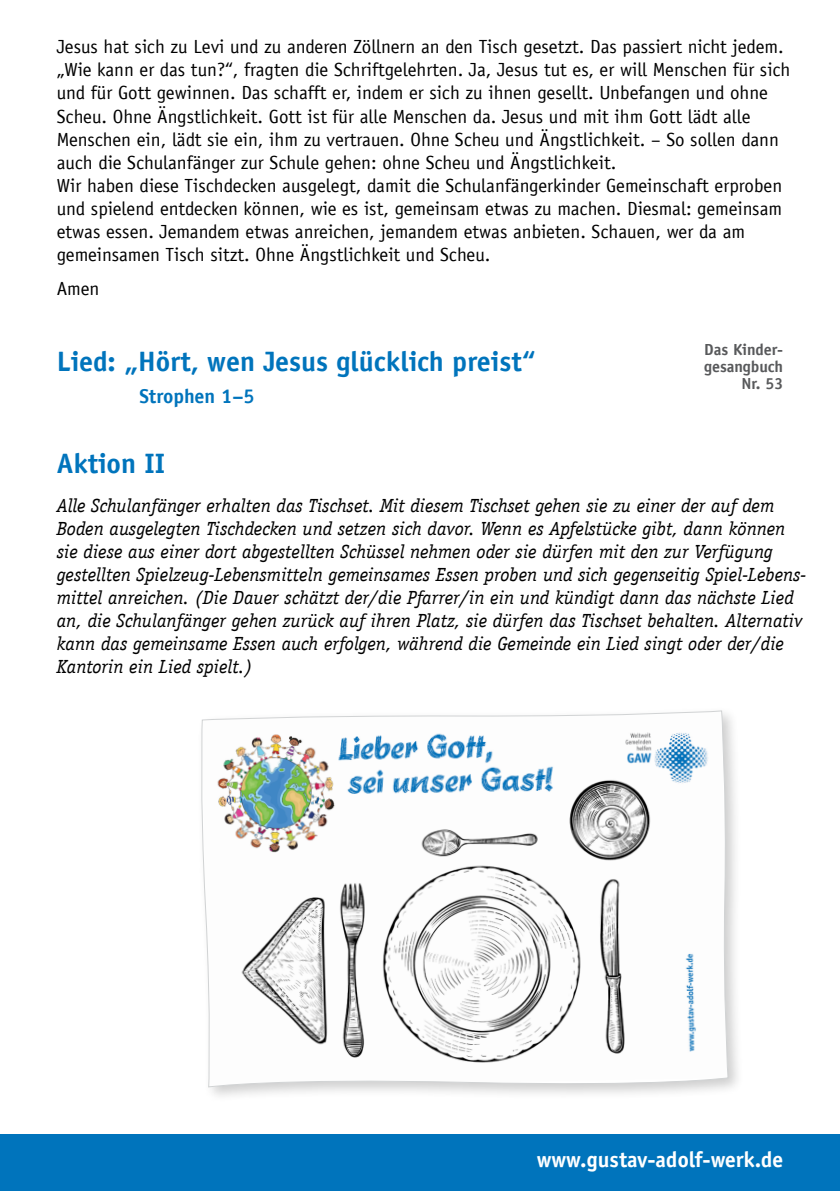
<style>
.page{position:relative;width:840px;height:1191px;background:#fff}
.page>*{position:absolute;margin:0;border:0;box-sizing:border-box;transform-origin:0 0}
.t1{font:700 28px "Officina Sans LT";color:#0074bc}
.t2{font:700 22px "Officina San ITC";color:#fff}
.t3{font:700 20px "Officina Sans LT";color:#0074bc}
.t4{font:19px/23px "Officina Sans LT";color:#000}
.t5{font:italic 19px/23px "Officina Serif LT";color:#000}
.t6{font:700 16px/17px "Officina Sans LT";color:#58595b;text-align:right}
</style>
<div class="page">
<div style="left:0;top:1134px;width:839px;height:57px;background:#0074bc"></div>
<div style="left:196px;top:705px;width:547px;height:398px;background:#000;opacity:.2"></div>
<svg style="left:199px;top:711px;width:529px;height:376px"></svg>
<p class="t4" style="left:57px;top:36px;width:734px">Jesus hat sich zu Levi und zu anderen Zöllnern an den Tisch gesetzt. Das passiert nicht jedem. „Wie kann er das tun?“, fragten die Schriftgelehrten. Ja, Jesus tut es, er will Menschen für sich und für Gott gewinnen. Das schafft er, indem er sich zu ihnen gesellt. Unbefangen und ohne Scheu. Ohne Ängstlichkeit. Gott ist für alle Menschen da. Jesus und mit ihm Gott lädt alle Menschen ein, lädt sie ein, ihm zu vertrauen. Ohne Scheu und Ängstlichkeit. – So sollen dann auch die Schulanfänger zur Schule gehen: ohne Scheu und Ängstlichkeit.<br>Wir haben diese Tischdecken ausgelegt, damit die Schulanfängerkinder Gemeinschaft erproben und spielend entdecken können, wie es ist, gemeinsam etwas zu machen. Diesmal: gemeinsam etwas essen. Jemandem etwas anreichen, jemandem etwas anbieten. Schauen, wer da am gemeinsamen Tisch sitzt. Ohne Ängstlichkeit und Scheu.</p>
<p class="t4" style="left:57px;top:277px;width:44px">Amen</p>
<h1 class="t1" style="left:57px;top:344px;width:480px">Lied: „Hört, wen Jesus glücklich preist“</h1>
<p class="t3" style="left:139px;top:384px;width:117px">Strophen 1–5</p>
<p class="t6" style="left:704px;top:340px;width:80px">Das Kinder&shy;gesangbuch<br>Nr. 53</p>
<h1 class="t1" style="left:57px;top:445px;width:110px">Aktion II</h1>
<p class="t5" style="left:57px;top:494px;width:750px">Alle Schulanfänger erhalten das Tischset. Mit diesem Tischset gehen sie zu einer der auf dem Boden ausgelegten Tischdecken und setzen sich davor. Wenn es Apfelstücke gibt, dann können sie diese aus einer dort abgestellten Schüssel nehmen oder sie dürfen mit den zur Verfügung gestellten Spielzeug-Lebensmitteln gemeinsames Essen proben und sich gegenseitig Spiel-Lebens&shy;mittel anreichen. (Die Dauer schätzt der/die Pfarrer/in ein und kündigt dann das nächste Lied an, die Schulanfänger gehen zurück auf ihren Platz, sie dürfen das Tischset behalten. Alternativ kann das gemeinsame Essen auch erfolgen, während die Gemeinde ein Lied singt oder der/die Kantorin ein Lied spielt.)</p>
<p class="t2" style="left:536px;top:1146px;width:248px">www.gustav-adolf-werk.de</p>
</div>
